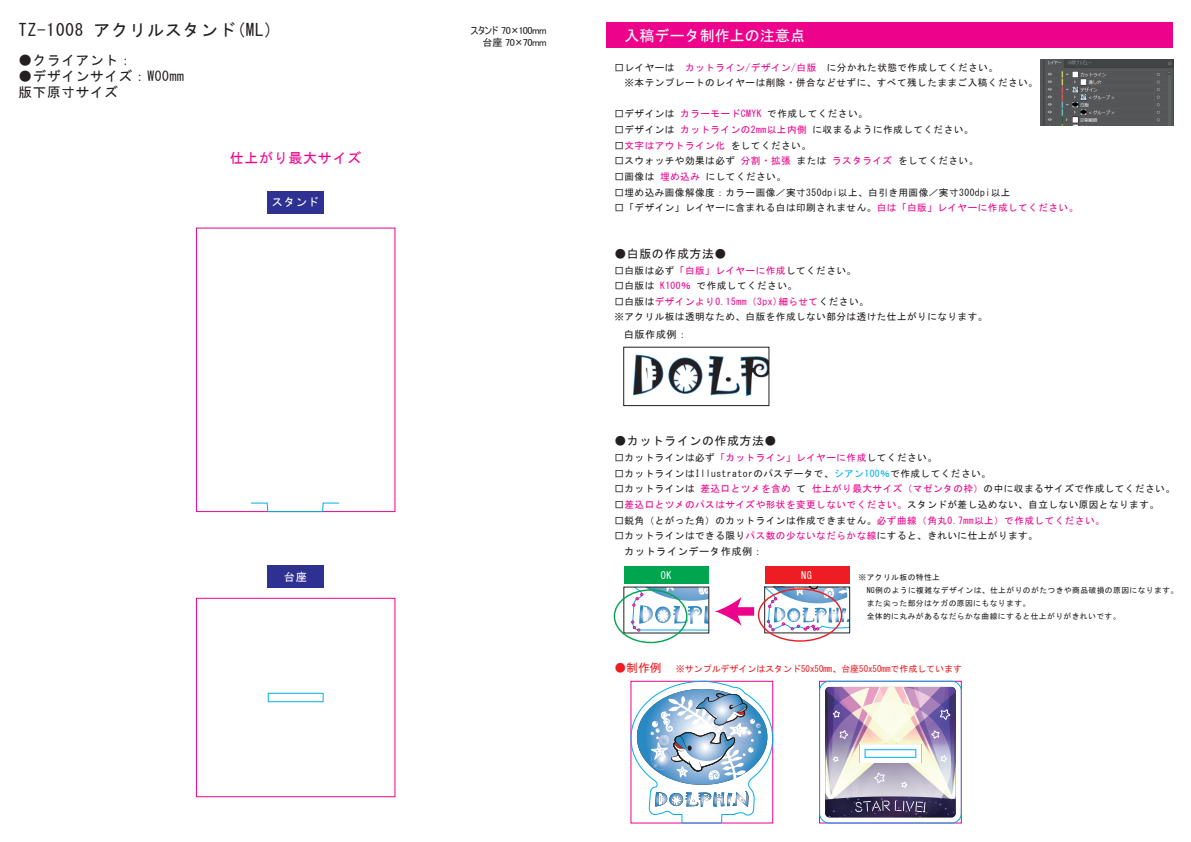
<style>
.page{position:relative;width:1191px;height:842px;background:#fff}
.page>*{position:absolute;margin:0;border:0;box-sizing:border-box;transform-origin:0 0}
.t1{font:17px "MS Gothic";letter-spacing:.05em;color:#231f20}
.t2{font:15.2px "MS Gothic";color:#fff}
.t3{font:14px "MS Gothic";letter-spacing:.05em;color:#ed028c}
.t4{font:13.6px/16.3px "MS Gothic";letter-spacing:.05em;color:#231f20}
.t5{font:11.9px "MS Gothic";letter-spacing:.05em;color:#231f20}
.t6{font:11.3px "MS Gothic";letter-spacing:.05em;color:#fff}
.t7{font:10.2px/12px "MS UI Gothic";letter-spacing:-.04em;color:#231f20;text-align:right}
.t8{font:10.2px "MS Gothic";letter-spacing:.05em;color:#231f20}
.t9{font:10.2px "MS Gothic";color:#fff}
.t10{font:9.6px/15.6px "MS Gothic";letter-spacing:.05em;color:#231f20}
.t11{font:9.6px "MS Gothic";letter-spacing:.05em;color:#ed028c}
.t12{font:9px "MS Gothic";color:#ee1d23}
.t13{font:7.8px/13.2px "MS Gothic";letter-spacing:.05em;color:#231f20}
.s1{color:#ed028c}
.s2{color:#231f20}
.s3{color:#00aeef}
.s4{font-size:11.9px}
</style>
<div class="page">
<svg style="left:825px;top:687px;width:130px;height:130px;background:#b0a3b7"></svg>
<div style="left:864px;top:749px;width:52px;height:9px;border:1px solid #00aeef"></div>
<div style="left:819px;top:681px;width:142px;height:142px;border:1px solid #00aeef;border-radius:10px"></div>
<svg style="left:630px;top:681px;width:143px;height:142px"></svg>
<div style="left:267px;top:566px;width:57px;height:22px;background:#2e3092"></div>
<div style="left:267px;top:191px;width:57px;height:22px;background:#2e3092"></div>
<div style="left:624px;top:567px;width:85px;height:17px;background:#00a54f"></div>
<div style="left:764px;top:567px;width:85px;height:17px;background:#ee1d23"></div>
<svg style="left:766px;top:588px;width:82px;height:43px"></svg>
<div style="left:764px;top:586px;width:86px;height:47px;border:1px solid #231f20"></div>
<svg style="left:625px;top:588px;width:82px;height:43px"></svg>
<div style="left:613px;top:589px;width:74px;height:54px;border:1px solid #00a54f;border-radius:50%"></div>
<div style="left:758px;top:588px;width:84px;height:54px;border:1px solid #ee1d23;border-radius:50%"></div>
<div style="left:734px;top:607px;width:16px;height:9px;background:#ed028c"></div>
<svg style="left:715px;top:597px;width:26px;height:29px"></svg>
<svg style="left:633px;top:355px;width:69px;height:40px"></svg>
<svg style="left:708px;top:356px;width:59px;height:40px"></svg>
<div style="left:623px;top:347px;width:146px;height:59px;border:1px solid #231f20"></div>
<img style="left:1041px;top:60px;width:132px;height:65px">
<div style="left:606px;top:23px;width:567px;height:25px;background:#ed028c"></div>
<div style="left:196px;top:228px;width:199px;height:284px;border:1px solid #ed028c"></div>
<div style="left:196px;top:598px;width:199px;height:199px;border:1px solid #ed028c"></div>
<div style="left:268px;top:693px;width:55px;height:9px;border:1px solid #00aeef"></div>
<svg style="left:250px;top:502px;width:90px;height:10px"></svg>
<h1 class="t1" style="left:19px;top:21px;width:256px">TZ-1008 アクリルスタンド(ML)</h1>
<h3 class="t4" style="left:19px;top:52px;width:115px">●クライアント：</h3>
<h3 class="t4" style="left:19px;top:68px;width:167px">●デザインサイズ：W00mm版下原寸サイズ</h3>
<h3 class="t3" style="left:230px;top:151px;width:133px">仕上がり最大サイズ</h3>
<p class="t6" style="left:272px;top:196px;width:49px">スタンド</p>
<p class="t6" style="left:284px;top:571px;width:25px">台座</p>
<p class="t7" style="left:470px;top:24px;width:78px">スタンド 70×100mm台座 70×70mm</p>
<h2 class="t2" style="left:624px;top:28px;width:182px">入稿データ制作上の注意点</h2>
<p class="t10" style="left:614px;top:59px;width:425px">□レイヤーは　<span class="s1">カットライン/デザイン/白版</span>　に分かれた状態で作成してください。<br>　※本テンプレートのレイヤーは削除・併合などせずに、すべて残したままご入稿ください。</p>
<p class="t10" style="left:614px;top:106px;width:255px">□デザインは <span class="s1">カラーモードCMYK</span> で作成してください。</p>
<p class="t10" style="left:614px;top:122px;width:360px">□デザインは <span class="s1">カットラインの2mm以上内側</span> に収まるように作成してください。</p>
<p class="t11" style="left:614px;top:140px;width:198px"><span class="s2">□</span>文字はアウトライン化 <span class="s2">をしてください。</span></p>
<p class="t10" style="left:614px;top:153px;width:365px">□スウォッチや効果は必ず <span class="s1">分割・拡張</span> または <span class="s1">ラスタライズ</span> をしてください。</p>
<p class="t10" style="left:614px;top:169px;width:173px">□画像は <span class="s1">埋め込み</span> にしてください。</p>
<p class="t10" style="left:614px;top:184px;width:397px">□埋め込み画像解像度：カラー画像／実寸350dpi以上、白引き用画像／実寸300dpi以上</p>
<p class="t10" style="left:614px;top:200px;width:465px">□「デザイン」レイヤーに含まれる白は印刷されません。<span class="s1">白は「白版」レイヤーに作成してください。</span></p>
<p class="t5" style="left:614px;top:248px;width:114px">●白版の作成方法●</p>
<p class="t10" style="left:614px;top:262px;width:243px">□白版は必ず<span class="s1">「白版」レイヤーに作成</span>してください。</p>
<p class="t10" style="left:614px;top:278px;width:184px">□白版は <span class="s1">K100％</span> で作成してください。</p>
<p class="t10" style="left:614px;top:294px;width:374px">□白版は<span class="s1">デザインより0.15mm（3px)細らせて</span>ください。<br>※アクリル板は透明なため、白版を作成しない部分は透けた仕上がりになります。</p>
<p class="t8" style="left:623px;top:329px;width:65px">白版作成例：</p>
<p class="t5" style="left:614px;top:435px;width:164px">●カットラインの作成方法●</p>
<p class="t10" style="left:614px;top:450px;width:324px">□カットラインは必ず<span class="s1">「カットライン」レイヤーに作成</span>してください。</p>
<p class="t10" style="left:614px;top:465px;width:378px">□カットラインはIllustratorのパスデータで、<span class="s3">シアン100％</span>で作成してください。</p>
<p class="t10" style="left:614px;top:481px;width:562px">□カットラインは <span class="s1">差込口とツメを含め</span> て <span class="s1">仕上がり最大サイズ（マゼンタの枠）</span>の中に収まるサイズで作成してください。</p>
<p class="t11" style="left:614px;top:500px;width:546px"><span class="s2">□</span>差込口とツメのパスはサイズや形状を変更しないでください。<span class="s2">スタンドが差し込めない、自立しない原因となります。</span></p>
<p class="t10" style="left:614px;top:512px;width:492px">□鋭角（とがった角）のカットラインは作成できません。<span class="s1">必ず曲線（角丸0.7mm以上）で作成してください。</span></p>
<p class="t10" style="left:614px;top:528px;width:425px">□カットラインはできる限り<span class="s1">パス数の少ないなだらかな線</span>にすると、きれいに仕上がります。</p>
<p class="t8" style="left:624px;top:546px;width:140px">カットラインデータ作成例：</p>
<p class="t9" style="left:661px;top:570px;width:12px">OK</p>
<p class="t9" style="left:801px;top:570px;width:12px">NG</p>
<p class="t13" style="left:858px;top:570px;width:321px">※アクリル板の特性上<br>　NG例のように複雑なデザインは、仕上がりのがたつきや商品破損の原因になります。　また尖った部分はケガの原因にもなります。<br>　全体的に丸みがあるなだらかな曲線にすると仕上がりがきれいです。</p>
<p class="t12" style="left:614px;top:665px;width:349px"><span class="s4">●制作例</span> ※サンプルデザインはスタンド50x50mm、台座50x50mmで作成しています</p>
</div>
